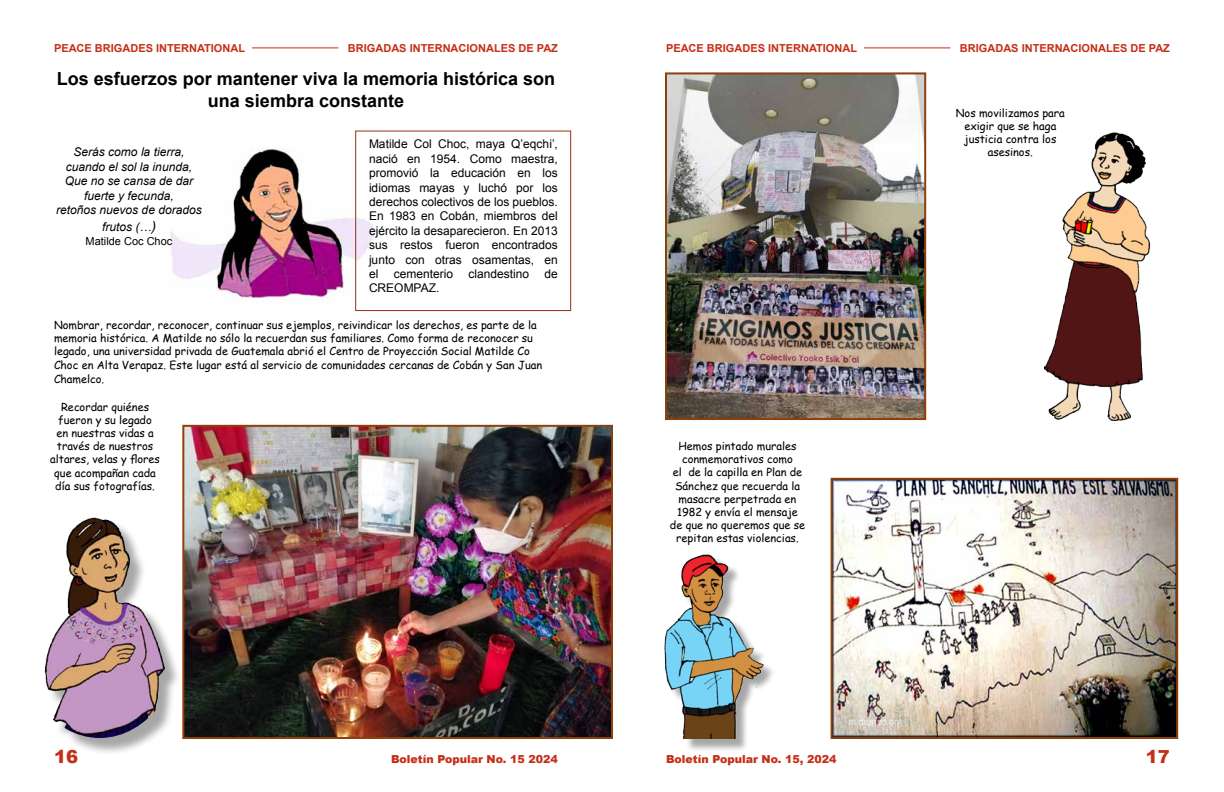
<style>
.page{position:relative;width:1224px;height:792px;background:#fff}
.page>*{position:absolute;margin:0;border:0;box-sizing:border-box;transform-origin:0 0}
.t1{font:700 18px/21.6px "Arial";color:#000;text-align:center}
.t2{font:900 18px "Arial";color:#c52f17}
.t3{font:12px/14.4px "Arial";color:#000;text-align:justify}
.t4{font:italic 12px/14.4px "Arial";color:#000;text-align:center}
.t5{font:11px/13.2px "Comic Sans MS";color:#000;text-align:center}
.t6{font:700 11px "Arial";color:#c52f17}
.t7{font:900 11px "Arial";color:#c52f17}
.t8{font:11px "Arial";color:#000}
.s1{font-size:14px}
</style>
<div class="page">
<hr style="left:864px;top:48px;width:86px;height:1px;background:#c52f17">
<hr style="left:252px;top:48px;width:86px;height:1px;background:#c52f17">
<img style="left:170px;top:148px;width:204px;height:155px">
<div style="left:355px;top:131px;width:216px;height:180px;border:1px solid #9a2e15"></div>
<img style="left:834px;top:481px;width:341px;height:255px">
<div style="left:831px;top:478px;width:347px;height:261px;border:2px solid #8d400c"></div>
<img style="left:668px;top:75px;width:255px;height:342px">
<div style="left:665px;top:72px;width:261px;height:348px;border:2px solid #8d400c"></div>
<div style="left:47px;top:519px;width:134px;height:237px;background:#000;opacity:.35"></div>
<img style="left:44px;top:517px;width:137px;height:221px">
<div style="left:666px;top:556px;width:130px;height:196px;background:#000;opacity:.35"></div>
<img style="left:664px;top:554px;width:121px;height:185px">
<img style="left:1045px;top:132px;width:106px;height:289px">
<img style="left:185px;top:428px;width:425px;height:308px">
<div style="left:182px;top:425px;width:431px;height:314px;border:2px solid #8d400c"></div>
<p class="t6" style="left:54px;top:40px;width:193px">PEACE BRIGADES INTERNATIONAL</p>
<p class="t6" style="left:348px;top:40px;width:212px">BRIGADAS INTERNACIONALES DE PAZ</p>
<h1 class="t1" style="left:57px;top:69px;width:500px">Los esfuerzos por mantener viva la memoria histórica son una siembra constante</h1>
<p class="t3" style="left:369px;top:137px;width:190px">Matilde Col Choc, maya Q’eqchi’, nació en 1954. Como maestra, promovió la educación en los idiomas mayas y luchó por los derechos colectivos de los pueblos.<br>En 1983 en Cobán, miembros del ejército la desaparecieron. En 2013 sus restos fueron encontrados junto con otras osamentas, en el</p>
<p class="t4" style="left:56px;top:145px;width:147px">Serás como la tierra, cuando el sol la inunda,<br>Que no se cansa de dar fuerte y fecunda,<br>retoños nuevos de dorados</p>
<p class="t4" style="left:102px;top:219px;width:55px">frutos (…<span class="s1">)</span></p>
<p class="t8" style="left:86px;top:234px;width:88px">Matilde Coc Choc</p>
<p class="t3" style="left:394px;top:267px;width:61px">cementerio</p>
<p class="t3" style="left:469px;top:267px;width:62px">clandestino</p>
<p class="t3" style="left:545px;top:267px;width:15px">de</p>
<p class="t3" style="left:369px;top:281px;width:72px">CREOMPAZ.</p>
<p class="t5" style="left:54px;top:318px;width:490px;text-align:left">Nombrar, recordar, reconocer, continuar sus ejemplos, reivindicar los derechos, es parte de la memoria histórica. A Matilde no sólo la recuerdan sus familiares. Como forma de reconocer su legado, una universidad privada de Guatemala abrió el Centro de Proyección Social Matilde Co Choc en Alta Verapaz. Este lugar está al servicio de comunidades cercanas de Cobán y San Juan</p>
<p class="t5" style="left:54px;top:372px;width:52px">Chamelco.</p>
<p class="t5" style="left:50px;top:400px;width:111px">Recordar quiénes fueron y su legado<br>en nuestras vidas a través de nuestros altares, velas y flores que acompañan cada día sus fotografías.</p>
<p class="t6" style="left:666px;top:40px;width:193px">PEACE BRIGADES INTERNATIONAL</p>
<p class="t6" style="left:960px;top:40px;width:212px">BRIGADAS INTERNACIONALES DE PAZ</p>
<p class="t5" style="left:670px;top:439px;width:137px">Hemos pintado murales conmemorativos como<br>el de la capilla en Plan de<br>Sánchez que recuerda la masacre perpetrada en<br>1982 y envía el mensaje de que no queremos que se repitan estas violencias.</p>
<p class="t5" style="left:956px;top:106px;width:111px">Nos movilizamos para exigir que se haga justicia contra los asesinos.</p>
<h1 class="t2" style="left:54px;top:743px;width:26px">16</h1>
<p class="t7" style="left:391px;top:751px;width:168px">Boletín Popular No. 15 2024</p>
<p class="t7" style="left:666px;top:751px;width:172px">Boletín Popular No. 15, 2024</p>
<h1 class="t2" style="left:1146px;top:743px;width:26px">17</h1>
</div>
